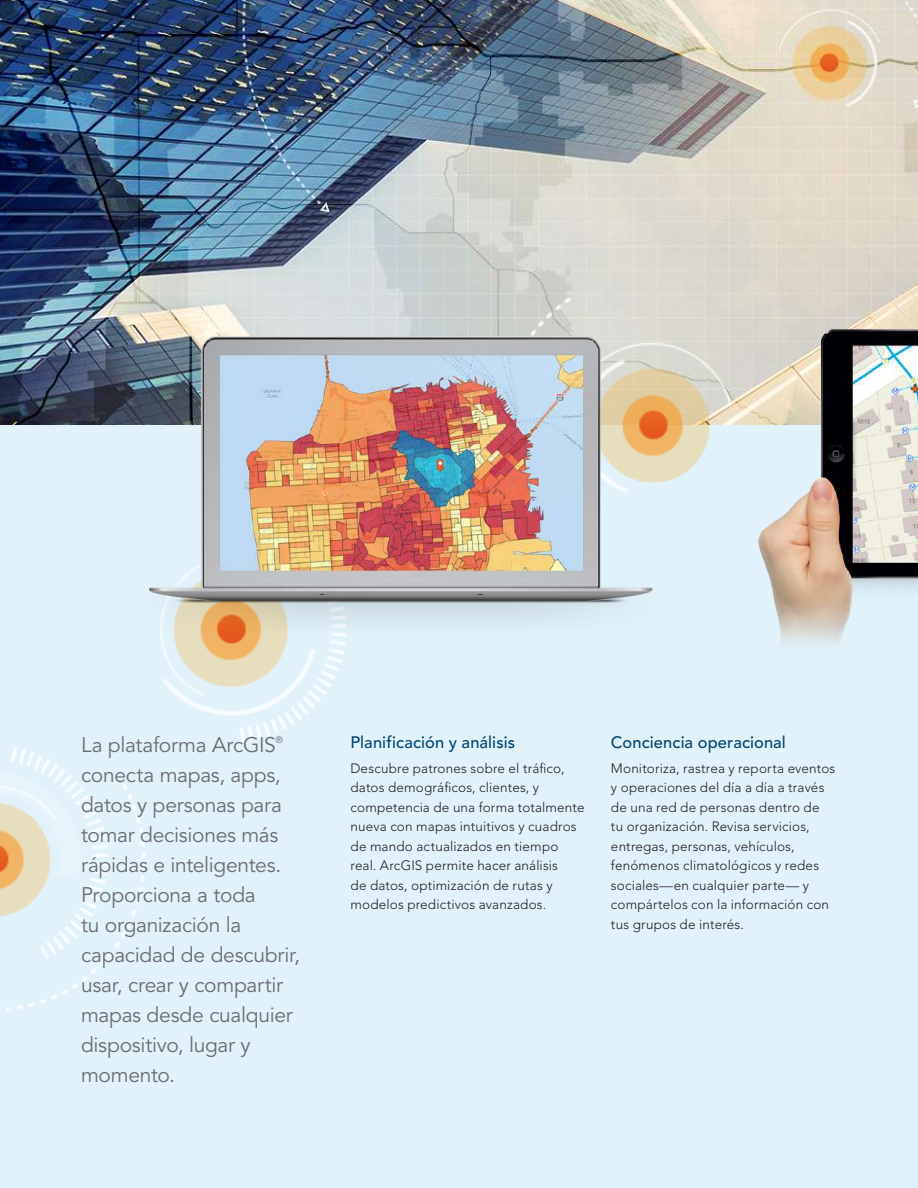
<style>
.page{position:relative;width:918px;height:1188px;background:#fff}
.page>*{position:absolute;margin:0;border:0;box-sizing:border-box;transform-origin:0 0}
.t1{font:21px/30px "Avenir LT Std";letter-spacing:-.015em;color:#6c6d70}
.t2{font:500 16.5px "Avenir LT Std";letter-spacing:.005em;color:#004574}
.t3{font:300 13.5px/19.5px "Avenir LT Std";letter-spacing:.01em;color:#231f20}
</style>
<div class="page">
<img style="left:0;top:0;width:918px;height:317px">
<img style="left:0;top:298px;width:912px;height:890px">
<img style="left:743px;top:317px;width:175px;height:367px">
<img style="left:127px;top:318px;width:546px;height:323px">
<p class="t1" style="left:81px;top:730px;width:221px">La plataforma ArcGIS<sup>® </sup>conecta mapas, apps, datos y personas para tomar decisiones más rápidas e inteligentes.<br>Proporciona a toda<br>tu organización la capacidad de descubrir, usar, crear y compartir mapas desde cualquier dispositivo, lugar y momento.</p>
<p class="t2" style="left:611px;top:733px;width:176px">Conciencia operacional</p>
<p class="t2" style="left:351px;top:733px;width:166px">Planificación y análisis</p>
<p class="t3" style="left:351px;top:758px;width:236px">Descubre patrones sobre el tráfico, datos demográficos, clientes, y competencia de una forma totalmente nueva con mapas intuitivos y cuadros de mando actualizados en tiempo real. ArcGIS permite hacer análisis<br>de datos, optimización de rutas y modelos predictivos avanzados.</p>
<p class="t3" style="left:611px;top:758px;width:226px">Monitoriza, rastrea y reporta eventos y operaciones del día a día a través de una red de personas dentro de<br>tu organización. Revisa servicios, entregas, personas, vehículos, fenómenos climatológicos y redes sociales—en cualquier parte— y compártelos con la información con tus grupos de interés.</p>
</div>
